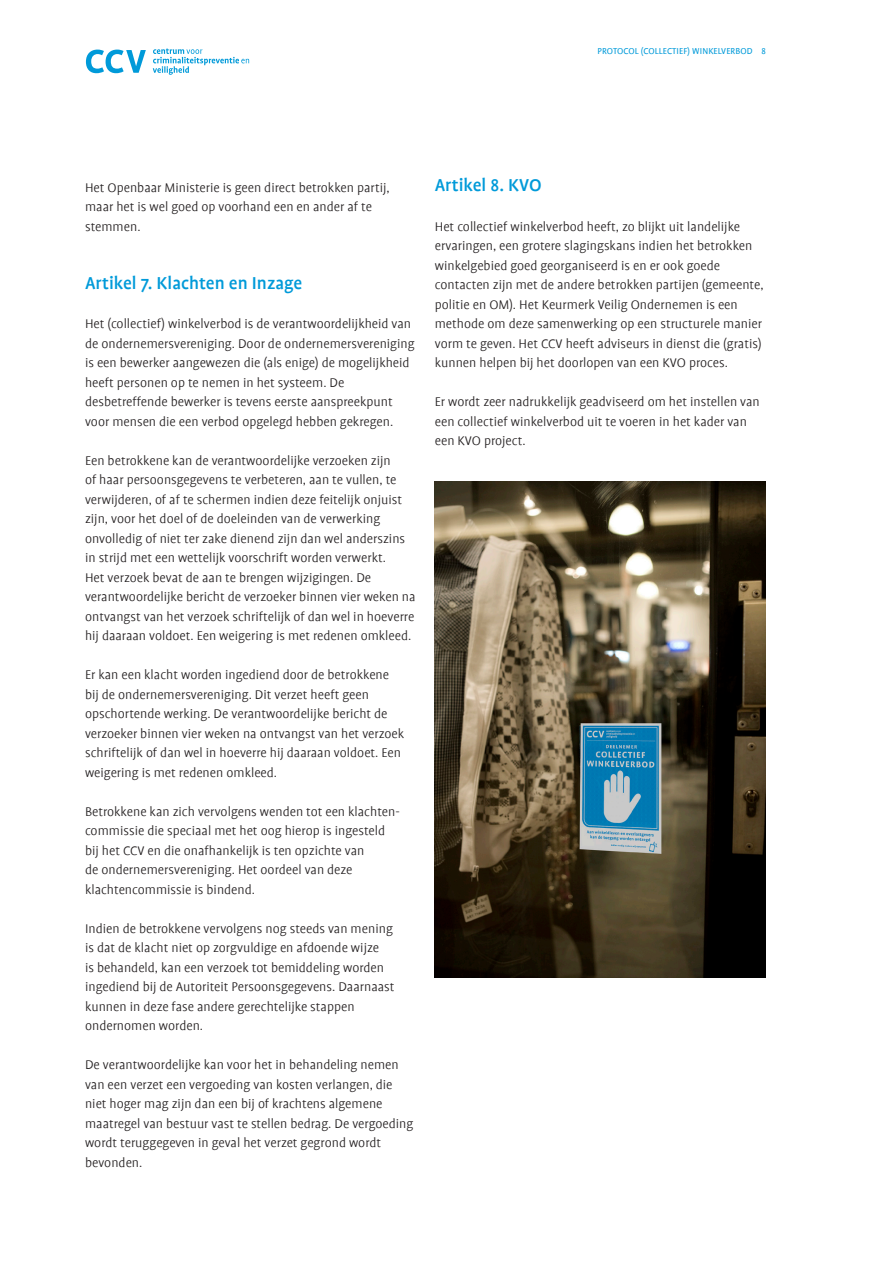
<style>
.page{position:relative;width:893px;height:1263px;background:#fff}
.page>*{position:absolute;margin:0;border:0;box-sizing:border-box;transform-origin:0 0}
.t1{font:500 19.5px "Profile";color:#009ad9}
.CCV_inhoudsopgave_pa{font:300 14.25px/19.5px "Profile";color:#231f20}
.t2{font:9.75px "Profile";letter-spacing:.01em;color:#009ad9}
</style>
<div class="page">
<svg style="left:86px;top:50px;width:60px;height:23px"></svg>
<svg style="left:153px;top:48px;width:96px;height:27px"></svg>
<img style="left:435px;top:481px;width:330px;height:496px">
<p class="t2" style="left:597px;top:46px;width:170px">PROTOCOL (COLLECTIEF) WINKELVERBOD 8</p>
<p class="CCV_inhoudsopgave_pa" style="left:85px;top:178px;width:306px">Het Openbaar Ministerie is geen direct betrokken partij, maar het is wel goed op voorhand een en ander af te stemmen.</p>
<p class="t1" style="left:85px;top:273px;width:219px">Artikel 7. Klachten en Inzage</p>
<p class="CCV_inhoudsopgave_pa" style="left:85px;top:314px;width:331px">Het (collectief) winkelverbod is de verantwoordelijkheid van de ondernemersvereniging. Door de ondernemersvereniging is een bewerker aangewezen die (als enige) de mogelijkheid heeft personen op te nemen in het systeem. De desbetreffende bewerker is tevens eerste aanspreekpunt voor mensen die een verbod opgelegd hebben gekregen.</p>
<p class="CCV_inhoudsopgave_pa" style="left:85px;top:451px;width:332px">Een betrokkene kan de verantwoordelijke verzoeken zijn<br>of haar persoonsgegevens te verbeteren, aan te vullen, te verwijderen, of af te schermen indien deze feitelijk onjuist zijn, voor het doel of de doeleinden van de verwerking onvolledig of niet ter zake dienend zijn dan wel anderszins in strijd met een wettelijk voorschrift worden verwerkt.<br>Het verzoek bevat de aan te brengen wijzigingen. De verantwoordelijke bericht de verzoeker binnen vier weken na ontvangst van het verzoek schriftelijk of dan wel in hoeverre hij daaraan voldoet. Een weigering is met redenen omkleed.</p>
<p class="CCV_inhoudsopgave_pa" style="left:85px;top:665px;width:321px">Er kan een klacht worden ingediend door de betrokkene bij de ondernemersvereniging. Dit verzet heeft geen opschortende werking. De verantwoordelijke bericht de verzoeker binnen vier weken na ontvangst van het verzoek schriftelijk of dan wel in hoeverre hij daaraan voldoet. Een weigering is met redenen omkleed.</p>
<p class="CCV_inhoudsopgave_pa" style="left:85px;top:802px;width:316px">Betrokkene kan zich vervolgens wenden tot een klachten&shy;commissie die speciaal met het oog hierop is ingesteld bij het CCV en die onafhankelijk is ten opzichte van<br>de ondernemersvereniging. Het oordeel van deze klachtencommissie is bindend.</p>
<p class="CCV_inhoudsopgave_pa" style="left:85px;top:919px;width:311px">Indien de betrokkene vervolgens nog steeds van mening is dat de klacht niet op zorgvuldige en afdoende wijze<br>is behandeld, kan een verzoek tot bemiddeling worden ingediend bij de Autoriteit Persoonsgegevens. Daarnaast kunnen in deze fase andere gerechtelijke stappen ondernomen worden.</p>
<p class="CCV_inhoudsopgave_pa" style="left:85px;top:1055px;width:330px">De verantwoordelijke kan voor het in behandeling nemen van een verzet een vergoeding van kosten verlangen, die niet hoger mag zijn dan een bij of krachtens algemene maatregel van bestuur vast te stellen bedrag. De vergoeding wordt teruggegeven in geval het verzet gegrond wordt bevonden.</p>
<p class="t1" style="left:435px;top:175px;width:108px">Artikel 8. KVO</p>
<p class="CCV_inhoudsopgave_pa" style="left:435px;top:217px;width:330px">Het collectief winkelverbod heeft, zo blijkt uit landelijke ervaringen, een grotere slagingskans indien het betrokken winkelgebied goed georganiseerd is en er ook goede contacten zijn met de andere betrokken partijen (gemeente, politie en OM). Het Keurmerk Veilig Ondernemen is een methode om deze samenwerking op een structurele manier vorm te geven. Het CCV heeft adviseurs in dienst die (gratis) kunnen helpen bij het doorlopen van een KVO proces.</p>
<p class="CCV_inhoudsopgave_pa" style="left:435px;top:392px;width:327px">Er wordt zeer nadrukkelijk geadviseerd om het instellen van een collectief winkelverbod uit te voeren in het kader van een KVO project.</p>
</div>
